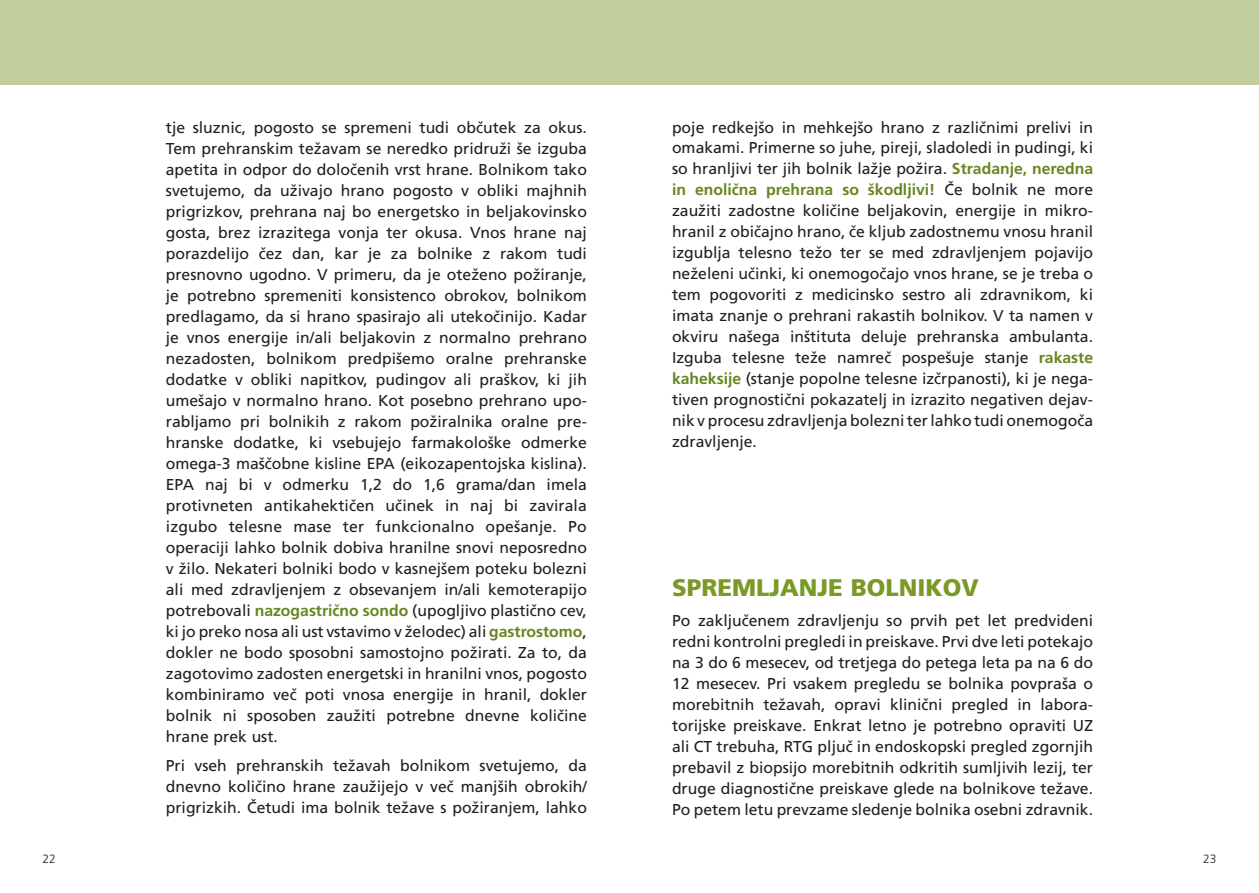
<style>
.page{position:relative;width:1259px;height:893px;background:#fff}
.page>*{position:absolute;margin:0;border:0;box-sizing:border-box;transform-origin:0 0}
.t1{font:900 24px "Frutiger CE";color:#799a27}
.t2{font:15.75px/21px "Frutiger CE";color:#231f20;text-align:justify}
.t3{font:300 12px "Frutiger CE";color:#231f20}
.s1{font-weight:700;color:#678620}
</style>
<div class="page">
<div style="left:0;top:0;width:1259px;height:85px;background:#c1cf9c"></div>
<p class="t2" style="left:166px;top:117px;width:422px">tje sluznic, pogosto se spremeni tudi občutek za okus.<br>Tem prehranskim težavam se neredko pridruži še izguba apetita in odpor do določenih vrst hrane. Bolnikom tako svetujemo, da uživajo hrano pogosto v obliki majhnih prigrizkov, prehrana naj bo energetsko in beljakovinsko gosta, brez izrazitega vonja ter okusa. Vnos hrane naj porazdelijo čez dan, kar je za bolnike z rakom tudi presnovno ugodno. V primeru, da je oteženo požiranje, je potrebno spremeniti konsistenco obrokov, bolnikom predlagamo, da si hrano spasirajo ali utekočinijo. Kadar je vnos energije in/ali beljakovin z normalno prehrano nezadosten, bolnikom predpišemo oralne prehranske dodatke v obliki napitkov, pudingov ali praškov, ki jih umešajo v normalno hrano. Kot posebno prehrano upo&shy;rabljamo pri bolnikih z rakom požiralnika oralne pre&shy;hranske dodatke, ki vsebujejo farmakološke odmerke omega-3 maščobne kisline EPA (eikozapentojska kislina).<br>EPA naj bi v odmerku 1,2 do 1,6 grama/dan imela protivneten antikahektičen učinek in naj bi zavirala izgubo telesne mase ter funkcionalno opešanje. Po operaciji lahko bolnik dobiva hranilne snovi neposredno v žilo. Nekateri bolniki bodo v kasnejšem poteku bolezni ali med zdravljenjem z obsevanjem in/ali kemoterapijo potrebovali <span class="s1">nazogastrično sondo</span> (upogljivo plastično cev, ki jo preko nosa ali ust vstavimo v želodec) ali <span class="s1">gastrostomo</span>, dokler ne bodo sposobni samostojno požirati. Za to, da zagotovimo zadosten energetski in hranilni vnos, pogosto kombiniramo več poti vnosa energije in hranil, dokler bolnik ni sposoben zaužiti potrebne dnevne količine hrane prek ust.</p>
<p class="t2" style="left:166px;top:755px;width:422px">Pri vseh prehranskih težavah bolnikom svetujemo, da dnevno količino hrane zaužijejo v več manjših obrokih/ prigrizkih. Četudi ima bolnik težave s požiranjem, lahko</p>
<p class="t2" style="left:672px;top:116px;width:422px">poje redkejšo in mehkejšo hrano z različnimi prelivi in omakami. Primerne so juhe, pireji, sladoledi in pudingi, ki so hranljivi ter jih bolnik lažje požira. <span class="s1">Stradanje, neredna in enolična prehrana so škodljivi!</span> Če bolnik ne more zaužiti zadostne količine beljakovin, energije in mikro&shy;hranil z običajno hrano, če kljub zadostnemu vnosu hranil izgublja telesno težo ter se med zdravljenjem pojavijo neželeni učinki, ki onemogočajo vnos hrane, se je treba o tem pogovoriti z medicinsko sestro ali zdravnikom, ki imata znanje o prehrani rakastih bolnikov. V ta namen v okviru našega inštituta deluje prehranska ambulanta.<br>Izguba telesne teže namreč pospešuje stanje <span class="s1">rakaste kaheksije</span> (stanje popolne telesne izčrpanosti), ki je nega&shy;tiven prognostični pokazatelj in izrazito negativen dejav&shy;nik v procesu zdravljenja bolezni ter lahko tudi onemogoča zdravljenje.</p>
<h1 class="t1" style="left:672px;top:574px;width:308px">SPREMLJANJE BOLNIKOV</h1>
<p class="t2" style="left:672px;top:610px;width:422px">Po zaključenem zdravljenju so prvih pet let predvideni redni kontrolni pregledi in preiskave. Prvi dve leti potekajo na 3 do 6 mesecev, od tretjega do petega leta pa na 6 do 12 mesecev. Pri vsakem pregledu se bolnika povpraša o morebitnih težavah, opravi klinični pregled in labora&shy;torijske preiskave. Enkrat letno je potrebno opraviti UZ ali CT trebuha, RTG pljuč in endoskopski pregled zgornjih prebavil z biopsijo morebitnih odkritih sumljivih lezij, ter druge diagnostične preiskave glede na bolnikove težave.<br>Po petem letu prevzame sledenje bolnika osebni zdravnik.</p>
<p class="t3" style="left:43px;top:851px;width:15px">22</p>
<p class="t3" style="left:1203px;top:851px;width:15px">23</p>
</div>
